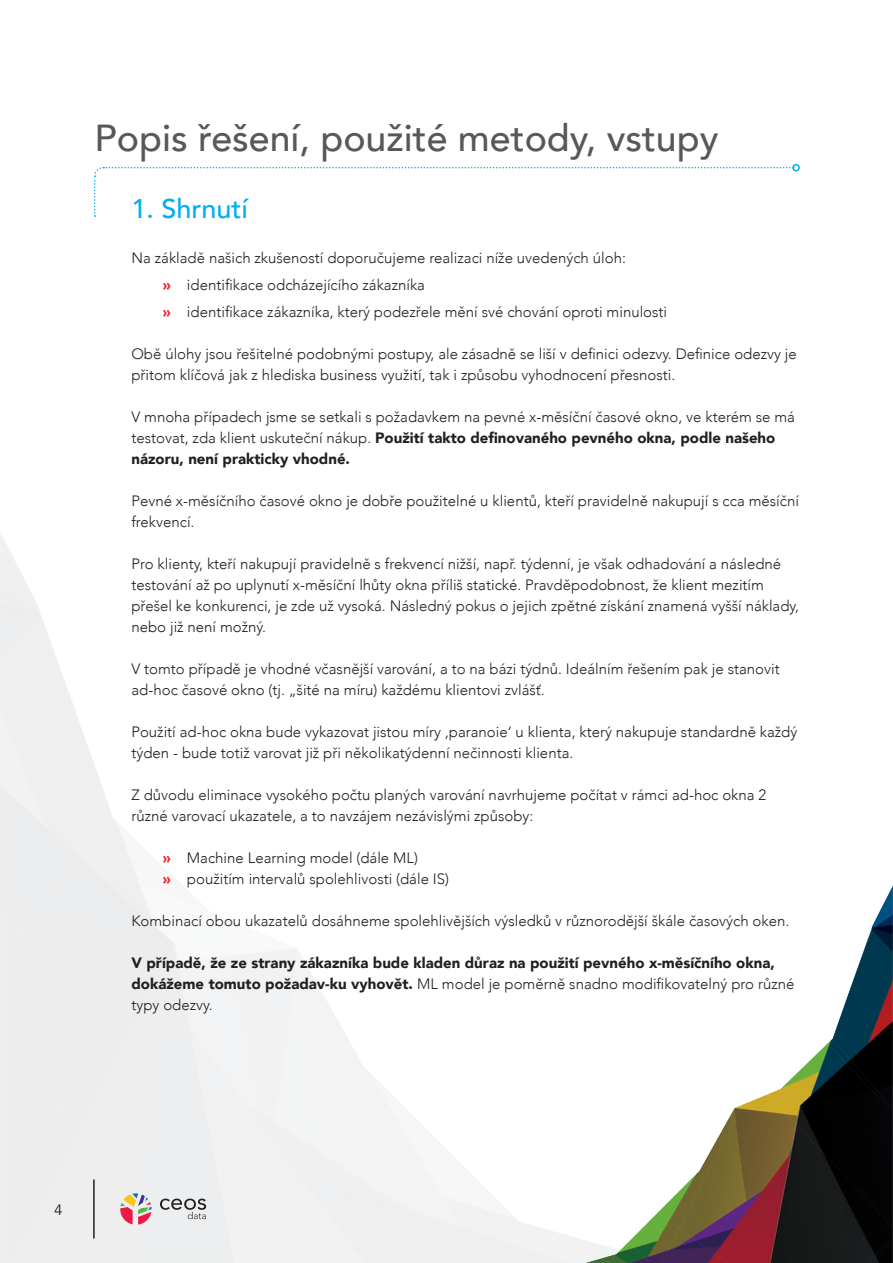
<style>
.page{position:relative;width:893px;height:1263px;background:#fff}
.page>*{position:absolute;margin:0;border:0;box-sizing:border-box;transform-origin:0 0}
.t1{font:500 37.5px "Avenir";color:#57585a}
.t2{font:500 27px "Avenir";color:#00aeef}
.t3{font:300 15px/21px "Avenir";color:#231f20}
.t4{font:900 15px/21px "Avenir";color:#231f20}
.t5{font:15px "Avenir";color:#231f20}
.s1{font-weight:900;color:#ee1d23}
.s2{font-weight:900}
.s3{font-weight:300}
</style>
<div class="page">
<img style="left:417px;top:885px;width:476px;height:378px">
<svg style="left:160px;top:1198px;width:46px;height:21px"></svg>
<svg style="left:120px;top:1193px;width:32px;height:31px"></svg>
<hr style="left:93px;top:1180px;width:2px;height:58px;background:#231f20">
<svg style="left:94px;top:166px;width:700px;height:51px"></svg>
<div style="left:792px;top:164px;width:8px;height:7px;border:2px solid #00aeef;border-radius:50%"></div>
<h1 class="t1" style="left:95px;top:106px;width:625px">Popis řešení, použité metody, vstupy</h1>
<h2 class="t2" style="left:131px;top:185px;width:118px">1. Shrnutí</h2>
<p class="t3" style="left:163px;top:244px;width:506px;line-height:27px;text-indent:-32px">Na základě našich zkušeností doporučujeme realizaci níže uvedených úloh:<br><span class="s1">»</span> identifikace odcházejícího zákazníka<br><span class="s1">»</span> identifikace zákazníka, který podezřele mění své chování oproti minulosti</p>
<p class="t3" style="left:131px;top:343px;width:667px">Obě úlohy jsou řešitelné podobnými postupy, ale zásadně se liší v definici odezvy. Definice odezvy je přitom klíčová jak z hlediska business využití, tak i způsobu vyhodnocení přesnosti.</p>
<p class="t3" style="left:131px;top:406px;width:665px">V mnoha případech jsme se setkali s požadavkem na pevné x-měsíční časové okno, ve kterém se má testovat, zda klient uskuteční nákup. <span class="s2">Použití takto definovaného pevného okna, podle našeho názoru, není prakticky vhodné.</span></p>
<p class="t3" style="left:131px;top:490px;width:669px">Pevné x-měsíčního časové okno je dobře použitelné u klientů, kteří pravidelně nakupují s cca měsíční frekvencí.</p>
<p class="t3" style="left:131px;top:553px;width:669px">Pro klienty, kteří nakupují pravidelně s frekvencí nižší, např. týdenní, je však odhadování a následné testování až po uplynutí x-měsíční lhůty okna příliš statické. Pravděpodobnost, že klient mezitím přešel ke konkurenci, je zde už vysoká. Následný pokus o jejich zpětné získání znamená vyšší náklady, nebo již není možný.</p>
<p class="t3" style="left:131px;top:658px;width:650px">V tomto případě je vhodné včasnější varování, a to na bázi týdnů. Ideálním řešením pak je stanovit ad-hoc časové okno (tj. „šité na míru) každému klientovi zvlášť.</p>
<p class="t3" style="left:131px;top:721px;width:667px">Použití ad-hoc okna bude vykazovat jistou míry ‚paranoie‘ u klienta, který nakupuje standardně každý týden - bude totiž varovat již při několikatýdenní nečinnosti klienta.</p>
<p class="t3" style="left:131px;top:784px;width:636px">Z důvodu eliminace vysokého počtu planých varování navrhujeme počítat v rámci ad-hoc okna 2 různé varovací ukazatele, a to navzájem nezávislými způsoby:</p>
<p class="t3" style="left:163px;top:847px;width:288px"><span class="s1">»</span> Machine Learning model (dále ML)<br><span class="s1">»</span> použitím intervalů spolehlivosti (dále IS)</p>
<p class="t3" style="left:131px;top:910px;width:659px">Kombinací obou ukazatelů dosáhneme spolehlivějších výsledků v různorodější škále časových oken.</p>
<p class="t4" style="left:131px;top:952px;width:664px">V případě, že ze strany zákazníka bude kladen důraz na použití pevného x-měsíčního okna, dokážeme tomuto požadav-ku vyhovět. <span class="s3">ML model je poměrně snadno modifikovatelný pro různé typy odezvy.</span></p>
<p class="t5" style="left:54px;top:1201px;width:10px">4</p>
</div>
